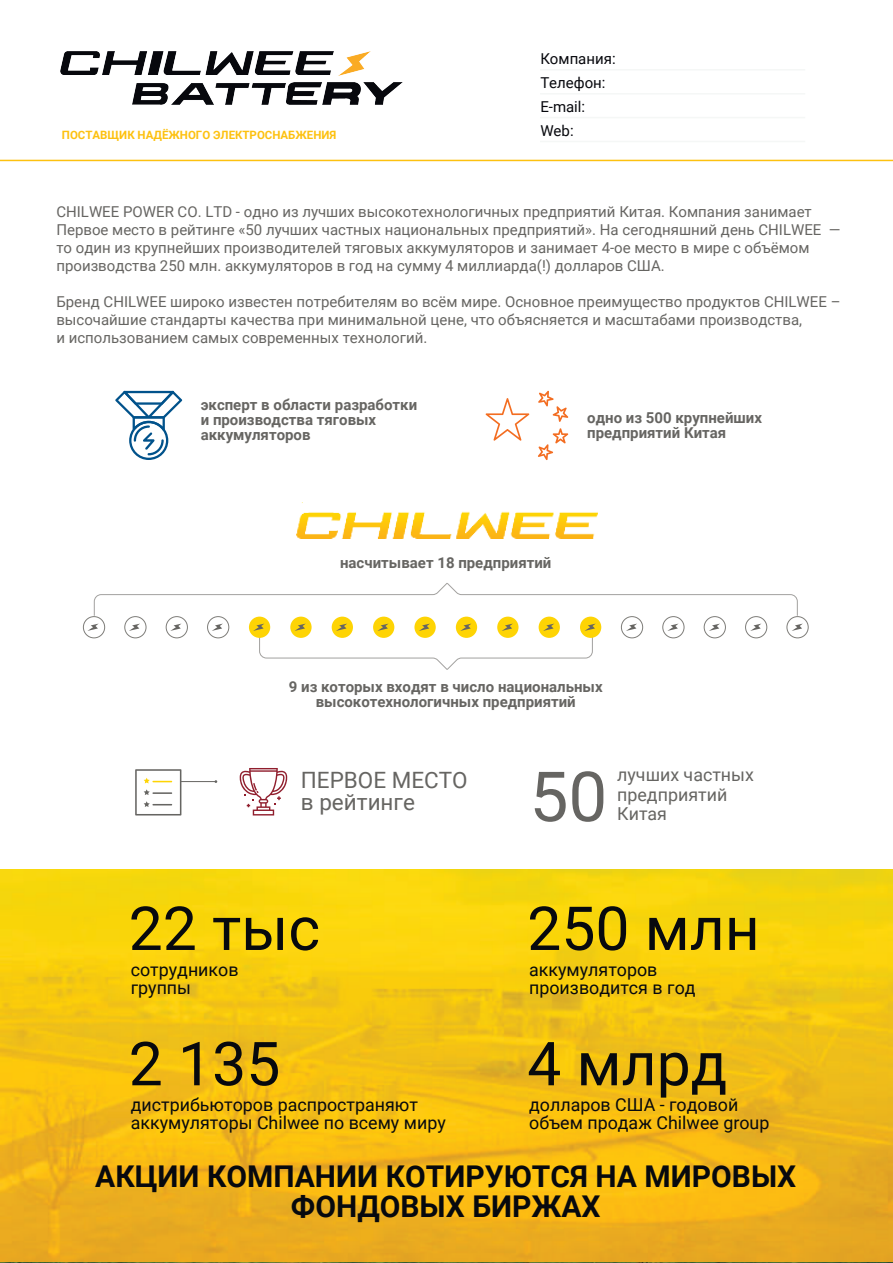
<style>
.page{position:relative;width:893px;height:1263px;background:#fff}
.page>*{position:absolute;margin:0;border:0;box-sizing:border-box;transform-origin:0 0}
.t1{font:69.3px "Roboto";color:#666562}
.t2{font:60.75px "Roboto";color:#07090e}
.t3{font:700 30px/30px "Roboto";color:#07090e;text-align:center}
.t4{font:22.5px/22.5px "Roboto";color:#666562}
.t5{font:17.85px/17.9px "Roboto";color:#07090e}
.t6{font:17.85px/19.5px "Roboto";color:#666562}
.t7{font:15px/18px "Roboto";color:#666562}
.t8{font:700 15px/15px "Roboto";color:#666562}
.t9{font:15px/24px "Roboto";color:#07080d}
.t10{font:700 11.4px "Roboto";color:#fdc110}
</style>
<div class="page">
<svg style="left:240px;top:768px;width:47px;height:47px"></svg>
<hr style="left:181px;top:781px;width:35px;height:1px;background:#666562">
<svg style="left:135px;top:769px;width:46px;height:46px"></svg>
<svg style="left:115px;top:391px;width:67px;height:69px"></svg>
<svg style="left:486px;top:391px;width:82px;height:69px"></svg>
<img style="left:296px;top:511px;width:301px;height:27px">
<div style="left:125px;top:616px;width:21px;height:22px;border:1px solid #7e7d79;border-radius:50%"></div>
<div style="left:166px;top:616px;width:22px;height:22px;border:1px solid #7e7d79;border-radius:50%"></div>
<div style="left:207px;top:616px;width:22px;height:22px;border:1px solid #7e7d79;border-radius:50%"></div>
<div style="left:290px;top:617px;width:22px;height:21px;background:#fed404;border-radius:50%"></div>
<div style="left:332px;top:617px;width:21px;height:21px;background:#fed404;border-radius:50%"></div>
<div style="left:373px;top:617px;width:21px;height:21px;background:#fed404;border-radius:50%"></div>
<div style="left:414px;top:617px;width:22px;height:21px;background:#fed404;border-radius:50%"></div>
<div style="left:456px;top:617px;width:21px;height:21px;background:#fed404;border-radius:50%"></div>
<div style="left:497px;top:617px;width:21px;height:21px;background:#fed404;border-radius:50%"></div>
<div style="left:539px;top:617px;width:21px;height:21px;background:#fed404;border-radius:50%"></div>
<div style="left:621px;top:616px;width:22px;height:22px;border:1px solid #7e7d79;border-radius:50%"></div>
<div style="left:663px;top:616px;width:21px;height:22px;border:1px solid #7e7d79;border-radius:50%"></div>
<div style="left:704px;top:616px;width:21px;height:22px;border:1px solid #7e7d79;border-radius:50%"></div>
<div style="left:745px;top:616px;width:22px;height:22px;border:1px solid #7e7d79;border-radius:50%"></div>
<svg style="left:259px;top:637px;width:334px;height:33px"></svg>
<svg style="left:94px;top:583px;width:703px;height:33px"></svg>
<svg style="left:129px;top:624px;width:11px;height:7px"></svg>
<svg style="left:170px;top:624px;width:11px;height:7px"></svg>
<svg style="left:212px;top:624px;width:10px;height:7px"></svg>
<svg style="left:295px;top:624px;width:10px;height:7px"></svg>
<svg style="left:336px;top:624px;width:11px;height:7px"></svg>
<svg style="left:377px;top:624px;width:11px;height:7px"></svg>
<svg style="left:419px;top:624px;width:11px;height:7px"></svg>
<svg style="left:460px;top:624px;width:11px;height:7px"></svg>
<svg style="left:502px;top:624px;width:10px;height:7px"></svg>
<svg style="left:543px;top:624px;width:11px;height:7px"></svg>
<svg style="left:626px;top:624px;width:11px;height:7px"></svg>
<svg style="left:667px;top:624px;width:11px;height:7px"></svg>
<svg style="left:709px;top:624px;width:11px;height:7px"></svg>
<svg style="left:750px;top:624px;width:11px;height:7px"></svg>
<div style="left:83px;top:616px;width:22px;height:22px;border:1px solid #7e7d79;border-radius:50%"></div>
<div style="left:787px;top:616px;width:21px;height:22px;border:1px solid #7e7d79;border-radius:50%"></div>
<svg style="left:87px;top:624px;width:11px;height:7px"></svg>
<svg style="left:792px;top:624px;width:10px;height:7px"></svg>
<div style="left:249px;top:617px;width:21px;height:21px;background:#fed404;border-radius:50%"></div>
<div style="left:580px;top:617px;width:21px;height:21px;background:#fed404;border-radius:50%"></div>
<svg style="left:253px;top:624px;width:11px;height:7px"></svg>
<svg style="left:585px;top:624px;width:10px;height:7px"></svg>
<img style="left:0;top:869px;width:893px;height:392px">
<img style="left:61px;top:52px;width:342px;height:53px">
<hr style="left:0;top:160px;width:893px;height:1px;background:#fdc110">
<hr style="left:540px;top:69px;width:265px;height:2px;background:#f5f7f6">
<hr style="left:540px;top:93px;width:265px;height:1px;background:#f5f7f6">
<hr style="left:540px;top:117px;width:265px;height:1px;background:#f5f7f6">
<hr style="left:540px;top:141px;width:265px;height:1px;background:#f5f7f6">
<p class="t10" style="left:62px;top:127px;width:276px">ПОСТАВЩИК НАДЁЖНОГО ЭЛЕКТРОСНАБЖЕНИЯ</p>
<p class="t9" style="left:540px;top:47px;width:77px">Компания:<br>Телефон:<br>E-mail:<br>Web:</p>
<p class="t7" style="left:56px;top:202px;width:786px">CHILWEE POWER CO. LTD - одно из лучших высокотехнологичных предприятий Китая. Компания занимает Первое место в рейтинге «50 лучших частных национальных предприятий». На сегодняшний день CHILWEE — то один из крупнейших производителей тяговых аккумуляторов и занимает 4-ое место в мире с объёмом производства 250 млн. аккумуляторов в год на сумму 4 миллиарда(!) долларов США.</p>
<p class="t7" style="left:56px;top:292px;width:786px">Бренд CHILWEE широко известен потребителям во всём мире. Основное преимущество продуктов CHILWEE – высочайшие стандарты качества при минимальной цене, что объясняется и масштабами производства,<br>и использованием самых современных технологий.</p>
<p class="t8" style="left:201px;top:396px;width:218px">эксперт в области разработки и производства тяговых аккумуляторов</p>
<p class="t8" style="left:587px;top:410px;width:176px">одно из 500 крупнейших предприятий Китая</p>
<p class="t8" style="left:340px;top:555px;width:213px">насчитывает 18 предприятий</p>
<p class="t8" style="left:289px;top:678px;width:315px;text-align:center">9 из которых входят в число национальных высокотехнологичных предприятий</p>
<h1 class="t1" style="left:529px;top:748px;width:79px">50</h1>
<h3 class="t4" style="left:301px;top:768px;width:168px">ПЕРВОЕ МЕСТО в рейтинге</h3>
<p class="t6" style="left:617px;top:764px;width:138px">лучших частных предприятий</p>
<p class="t6" style="left:617px;top:803px;width:51px">Китая</p>
<h2 class="t2" style="left:129px;top:886px;width:193px">22 тыс</h2>
<p class="t5" style="left:131px;top:960px;width:109px">сотрудников группы</p>
<h2 class="t2" style="left:129px;top:1021px;width:153px">2 135</h2>
<p class="t5" style="left:131px;top:1095px;width:317px">дистрибьюторов распространяют аккумуляторы Chilwee по всему миру</p>
<h2 class="t2" style="left:527px;top:886px;width:234px">250 млн</h2>
<p class="t5" style="left:529px;top:960px;width:168px">аккумуляторов производится в год</p>
<h2 class="t2" style="left:527px;top:1021px;width:202px">4 млрд</h2>
<p class="t5" style="left:529px;top:1095px;width:242px">долларов США - годовой объем продаж Chilwee group</p>
<h3 class="t3" style="left:95px;top:1160px;width:702px">АКЦИИ КОМПАНИИ КОТИРУЮТСЯ НА МИРОВЫХ<br>ФОНДОВЫХ БИРЖАХ</h3>
</div>
